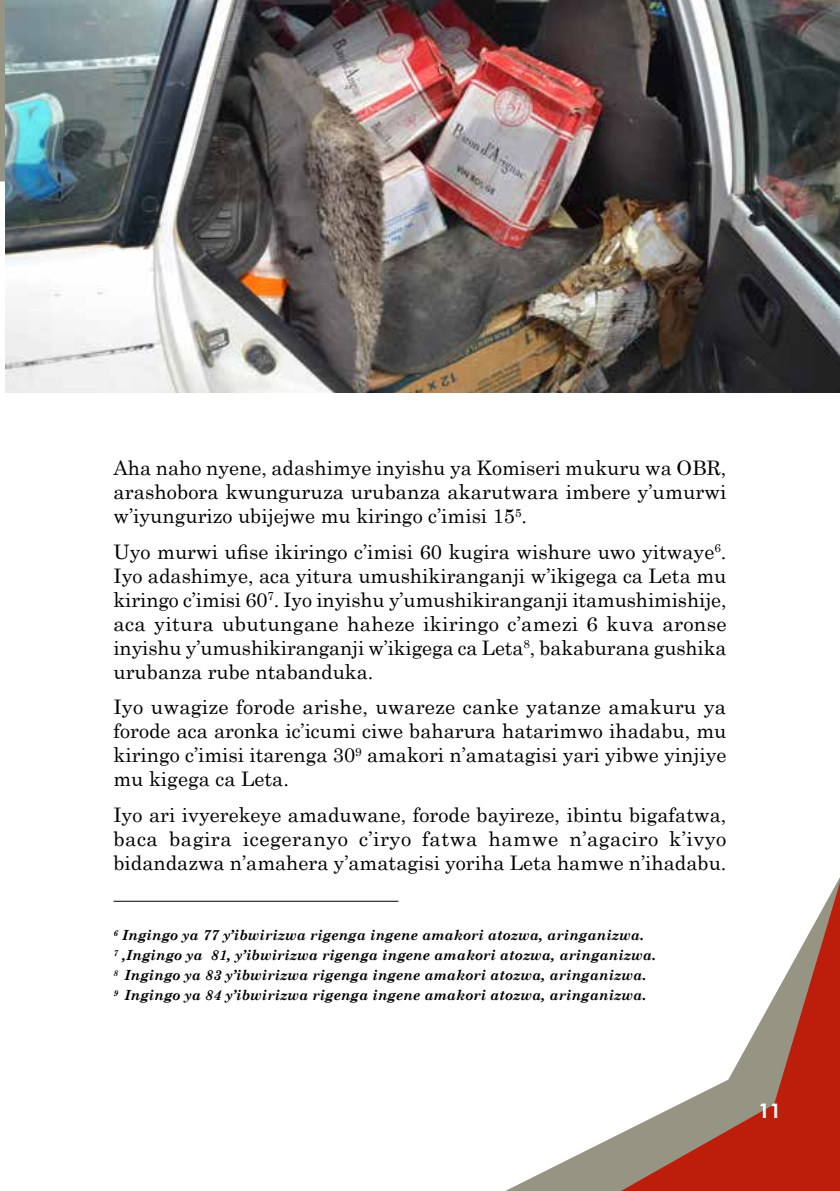
<style>
.page{position:relative;width:840px;height:1191px;background:#fff}
.page>*{position:absolute;margin:0;border:0;box-sizing:border-box;transform-origin:0 0}
.t1{font:20px/24px "Century Schoolbook";color:#000;text-align:justify}
.t2{font:700 20px "Century Gothic";color:#fff}
.t3{font:italic 700 14px/20px "Century Schoolbook";color:#000}
</style>
<div class="page">
<svg style="left:173px;top:879px;width:666px;height:312px"></svg>
<hr style="left:113px;top:900px;width:285px;height:1px;background:#000">
<img style="left:6px;top:0;width:833px;height:392px">
<p class="t1" style="left:113px;top:454px;width:614px">Aha naho nyene, adashimye inyishu ya Komiseri mukuru wa OBR, arashobora kwunguruza urubanza akarutwara imbere y’umurwi w’iyungurizo ubijejwe mu kiringo c’imisi 15<sup>5</sup>.</p>
<p class="t1" style="left:113px;top:538px;width:614px">Uyo murwi ufise ikiringo c’imisi 60 kugira wishure uwo yitwaye<sup>6</sup>.<br>Iyo adashimye, aca yitura umushikiranganji w’ikigega ca Leta mu kiringo c’imisi 60<sup>7</sup>. Iyo inyishu y’umushikiranganji itamushimishije, aca yitura ubutungane haheze ikiringo c’amezi 6 kuva aronse inyishu y’umushikiranganji w’ikigega ca Leta<sup>8</sup>, bakaburana gushika urubanza rube ntabanduka.</p>
<p class="t1" style="left:113px;top:693px;width:614px">Iyo uwagize forode arishe, uwareze canke yatanze amakuru ya forode aca aronka ic’icumi ciwe baharura hatarimwo ihadabu, mu kiringo c’imisi itarenga 30<sup>9</sup> amakori n’amatagisi yari yibwe yinjiye mu kigega ca Leta.</p>
<p class="t1" style="left:113px;top:800px;width:614px">Iyo ari ivyerekeye amaduwane, forode bayireze, ibintu bigafatwa, baca bagira icegeranyo c’iryo fatwa hamwe n’agaciro k’ivyo bidandazwa n’amahera y’amatagisi yoriha Leta hamwe n’ihadabu.</p>
<p class="t3" style="left:113px;top:924px;width:544px"><sup>6</sup> Ingingo ya 77 y’ibwirizwa rigenga ingene amakori atozwa, aringanizwa.<br><sup>7</sup> ,Ingingo ya 81, y’ibwirizwa rigenga ingene amakori atozwa, aringanizwa.<br><sup>8</sup> Ingingo ya 83 y’ibwirizwa rigenga ingene amakori atozwa, aringanizwa.<br><sup>9</sup> Ingingo ya 84 y’ibwirizwa rigenga ingene amakori atozwa, aringanizwa.</p>
<p class="t2" style="left:758px;top:1095px;width:24px">11</p>
</div>
